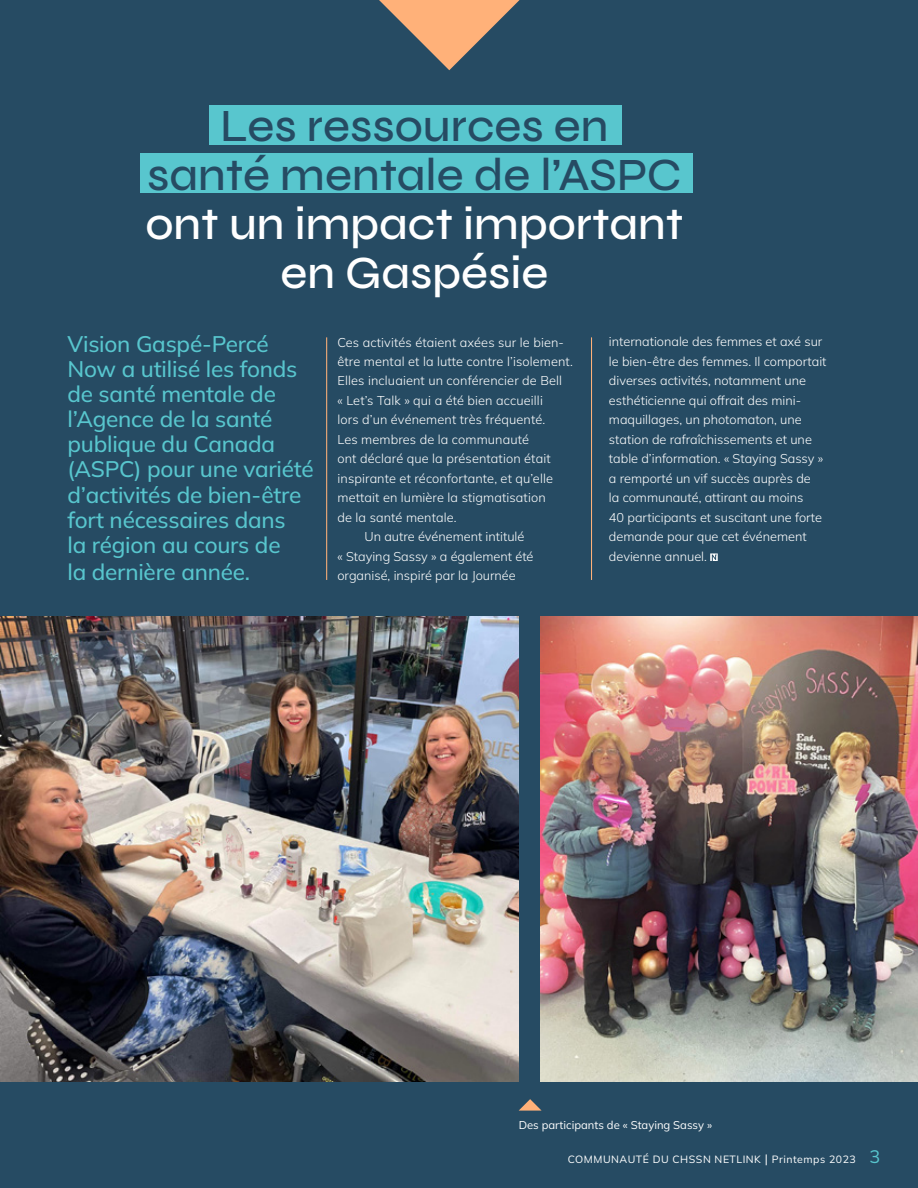
<style>
.page{position:relative;width:918px;height:1188px;background:#fff}
.page>*{position:absolute;margin:0;border:0;box-sizing:border-box;transform-origin:0 0}
.t1{font:500 46.2px/48.9px "Syne";color:#264b63;text-align:center}
.t2{font:500 46.2px/48.9px "Syne";color:#fff;text-align:center}
.t3{font:500 22.5px/25.3px "Mulish";letter-spacing:-.01em;color:#58c6ce}
.t4{font:300 12.75px/19.5px "Mulish";color:#fff}
.t5{font:11.25px "Mulish";color:#fff}
.t6{font:10.5px "Mulish";letter-spacing:.05em;color:#fff}
.s1{font-size:12px}
.s2{font-size:18px;color:#58c6ce}
</style>
<div class="page">
<div style="left:1px;top:0;width:917px;height:1188px;background:#264b63"></div>
<svg style="left:519px;top:1099px;width:23px;height:12px"></svg>
<div style="left:140px;top:153px;width:553px;height:40px;background:#58c6ce"></div>
<div style="left:210px;top:105px;width:412px;height:40px;background:#58c6ce"></div>
<svg style="left:379px;top:0;width:141px;height:70px"></svg>
<hr style="left:326px;top:337px;width:1px;height:243px;background:#ffb179">
<hr style="left:591px;top:337px;width:1px;height:243px;background:#ffb179">
<svg style="left:710px;top:553px;width:8px;height:8px"></svg>
<img style="left:541px;top:617px;width:377px;height:465px">
<img style="left:0;top:617px;width:518px;height:465px">
<h1 class="t1" style="left:147px;top:100px;width:536px">Les ressources en<br>santé mentale de l’ASPC</h1>
<h1 class="t2" style="left:145px;top:198px;width:540px">ont un impact important en Gaspésie</h1>
<h2 class="t3" style="left:68px;top:331px;width:248px">Vision Gaspé-Percé<br>Now a utilisé les fonds de santé mentale de l’Agence de la santé publique du Canada (ASPC) pour une variété d’activités de bien-être fort nécessaires dans<br>la région au cours de<br>la dernière année.</h2>
<p class="t4" style="left:338px;top:332px;width:228px">Ces activités étaient axées sur le bien-</p>
<p class="t4" style="left:609px;top:332px;width:219px">internationale des femmes et axé sur le bien-être des femmes. Il comportait diverses activités, notamment une esthéticienne qui offrait des mini&shy;maquillages, un photomaton, une station de rafraîchissements et une table d’information. « Staying Sassy » a remporté un vif succès auprès de<br>la communauté, attirant au moins<br>40 participants et suscitant une forte demande pour que cet événement devienne annuel.</p>
<p class="t4" style="left:338px;top:351px;width:237px">être mental et la lutte contre l’isolement.</p>
<p class="t4" style="left:338px;top:371px;width:226px">Elles incluaient un conférencier de Bell</p>
<p class="t4" style="left:338px;top:390px;width:207px">« Let’s Talk » qui a été bien accueilli</p>
<p class="t4" style="left:338px;top:410px;width:209px">lors d’un événement très fréquenté.</p>
<p class="t4" style="left:338px;top:429px;width:193px">Les membres de la communauté</p>
<p class="t4" style="left:338px;top:449px;width:215px">ont déclaré que la présentation était</p>
<p class="t4" style="left:338px;top:468px;width:217px">inspirante et réconfortante, et qu’elle</p>
<p class="t4" style="left:338px;top:488px;width:210px">mettait en lumière la stigmatisation</p>
<p class="t4" style="left:338px;top:507px;width:121px">de la santé mentale.</p>
<p class="t4" style="left:365px;top:527px;width:161px">Un autre événement intitulé</p>
<p class="t4" style="left:338px;top:546px;width:198px">« Staying Sassy » a également été</p>
<p class="t4" style="left:338px;top:566px;width:180px">organisé, inspiré par la Journée</p>
<p class="t5" style="left:519px;top:1117px;width:195px">Des participants de « Staying Sassy »</p>
<p class="t6" style="left:568px;top:1152px;width:314px">COMMUNAUTÉ DU CHSSN NETLINK <span class="s1">|</span> Printemps 2023 <span class="s2">3</span></p>
</div>
